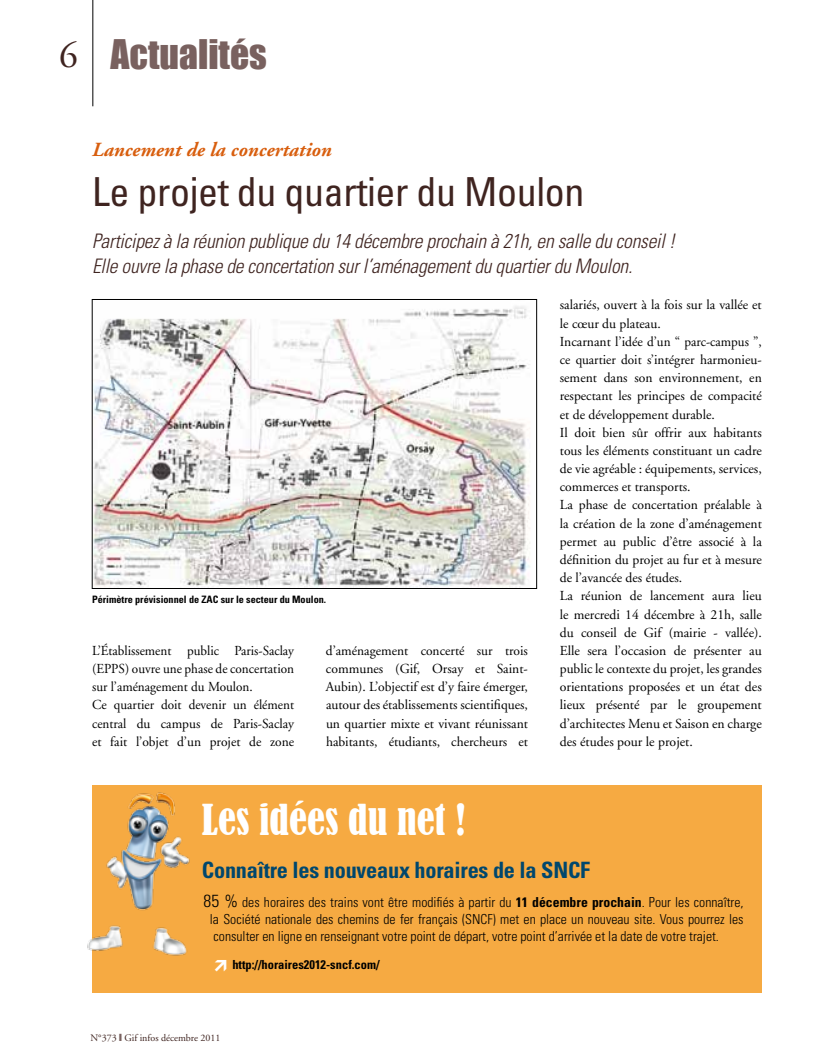
<style>
.page{position:relative;width:815px;height:1063px;background:#fff}
.page>*{position:absolute;margin:0;border:0;box-sizing:border-box;transform-origin:0 0}
.t1{font:condensed 40px "Univers LT";letter-spacing:-.01em;color:#3f2420}
.t2{font:condensed 40px "Bernard";color:#fff}
.t3{font:37.5px "Impact";color:#79615f}
.t4{font:700 condensed 22.5px "Univers LT";letter-spacing:-.01em;color:#00476d}
.t5{font:italic 300 condensed 20px/25px "Univers LT";letter-spacing:-.01em;color:#3f2420}
.t6{font:italic 700 20px "Adobe Garamond LT";color:#d85e0e}
.t7{font:13.75px/18.1px "Adobe Garamond LT";color:#000;text-align:justify}
.t8{font:300 condensed 13.75px/16.9px "Univers LT";color:#000;text-align:justify}
.t9{font:13.75px/18.2px "Adobe Garamond LT";color:#000;scale:.96 1}
.t10{font:700 condensed 12.5px "Univers LT";color:#000}
.t11{font:700 condensed 10.25px "Univers LT";color:#000}
.t12{font:10px "Adobe Garamond LT";color:#3f2420}
.s1{font-family:"Adobe Garamond LT";color:#3f2420}
.s2{font-size:17.5px}
.s3{font-weight:700}
.s4{font-family:"Monotype Sorts";color:#79615f}
</style>
<div class="page">
<hr style="left:93px;top:0;width:1px;height:106px;background:#000">
<img style="left:94px;top:306px;width:436px;height:281px">
<div style="left:92px;top:299px;width:445px;height:290px;border:1px solid #000"></div>
<div style="left:92px;top:785px;width:670px;height:207px;background:#f6aa42"></div>
<img style="left:87px;top:792px;width:103px;height:164px">
<h2 class="t3" style="left:59px;top:31px;width:209px"><span class="s1">6</span> Actualités</h2>
<h3 class="t6" style="left:92px;top:138px;width:241px">Lancement de la concertation</h3>
<h1 class="t1" style="left:92px;top:166px;width:494px">Le projet du quartier du Moulon</h1>
<h3 class="t5" style="left:92px;top:229px;width:585px">Participez à la réunion publique du 14 décembre prochain à 21h, en salle du conseil !<br>Elle ouvre la phase de concertation sur l’aménagement du quartier du Moulon.</h3>
<p class="t11" style="left:92px;top:593px;width:236px">Périmètre prévisionnel de ZAC sur le secteur du Moulon.</p>
<p class="t9" style="left:92px;top:641px;width:212px">L’Établissement public Paris-Saclay (EPPS) ouvre une phase de concertation sur l’aménagement du Moulon.<br>Ce quartier doit devenir un élément central du campus de Paris-Saclay et fait l’objet d’un projet de zone</p>
<p class="t7" style="left:326px;top:641px;width:204px">d’aménagement concerté sur trois communes (Gif, Orsay et Saint-Aubin). L’objectif est d’y faire émerger, autour des établissements scientifiques, un quartier mixte et vivant réunissant habitants, étudiants, chercheurs et</p>
<p class="t7" style="left:560px;top:296px;width:203px;text-align:left">salariés, ouvert à la fois sur la vallée et le cœur du plateau.<br>Incarnant l’idée d’un “ parc-campus ”, ce quartier doit s’intégrer harmonieu&shy;sement dans son environnement, en respectant les principes de compacité et de développement durable.<br>Il doit bien sûr offrir aux habitants tous les éléments constituant un cadre de vie agréable : équipements, services, commerces et transports.<br>La phase de concertation préalable à la création de la zone d’aménagement permet au public d’être associé à la définition du projet au fur et à mesure de l’avancée des études.<br>La réunion de lancement aura lieu le mercredi 14 décembre à 21h, salle du conseil de Gif (mairie - vallée).<br>Elle sera l’occasion de présenter au public le contexte du projet, les grandes orientations proposées et un état des lieux présenté par le groupement d’architectes Menu et Saison en charge des études pour le projet.</p>
<h1 class="t2" style="left:202px;top:796px;width:265px">Les idées du net !</h1>
<h3 class="t4" style="left:202px;top:856px;width:390px">Connaître les nouveaux horaires de la SNCF</h3>
<p class="t8" style="left:210px;top:894px;width:535px;text-indent:-6px"><span class="s2">85 %</span> des horaires des trains vont être modifiés à partir du <span class="s3">11 décembre prochain</span>. Pour les connaître, la Société nationale des chemins de fer français (SNCF) met en place un nouveau site. Vous pourrez les consulter en ligne en renseignant votre point de départ, votre point d’arrivée et la date de votre trajet.</p>
<p class="t10" style="left:232px;top:957px;width:149px">http://horaires2012-sncf.com/</p>
<p class="t12" style="left:90px;top:1032px;width:132px">N°373 <span class="s4">y</span> Gif infos décembre 2011</p>
</div>
